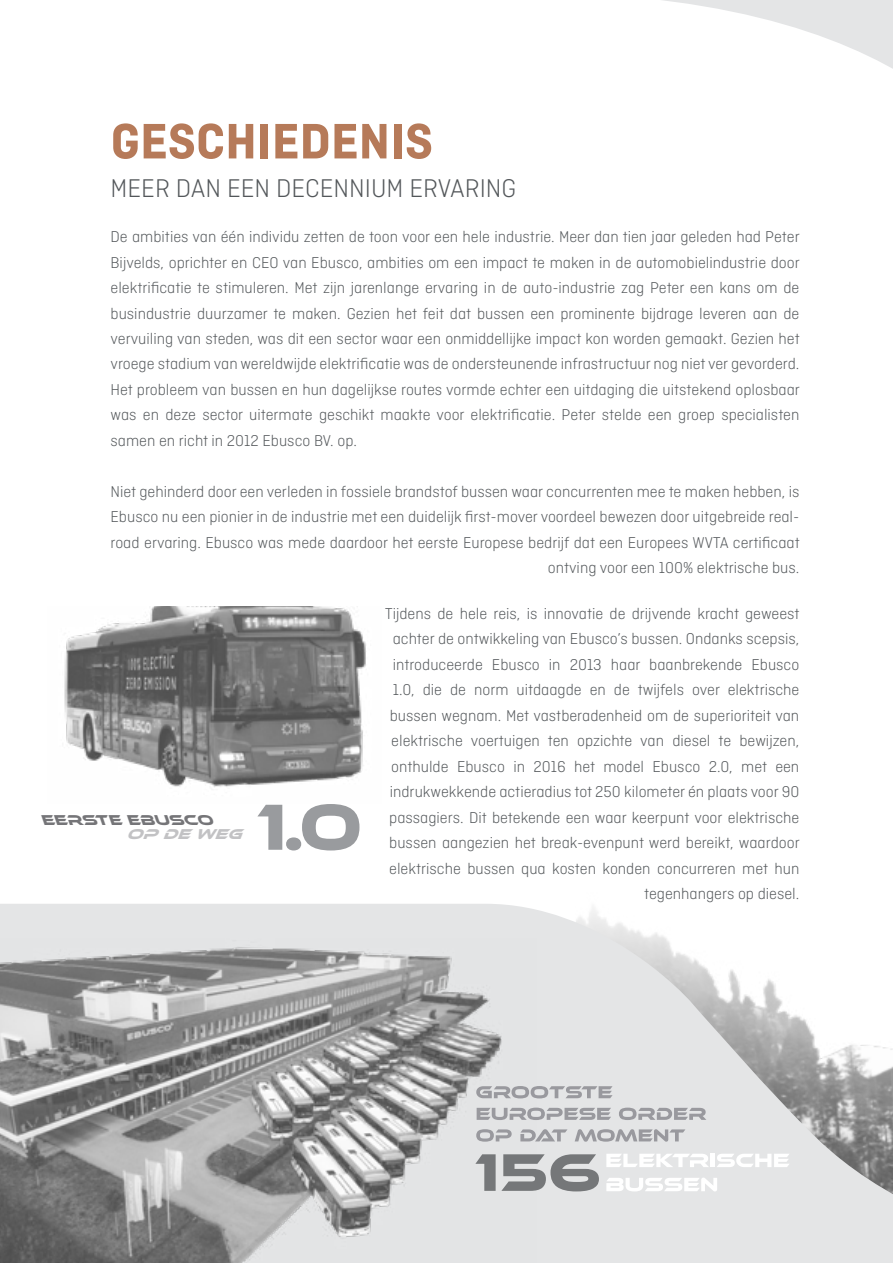
<style>
.page{position:relative;width:893px;height:1263px;background:#fff}
.page>*{position:absolute;margin:0;border:0;box-sizing:border-box;transform-origin:0 0}
.t1{font:700 52.5px "Ciutadella";color:#b67a59}
.t2{font:300 27px "Ciutadella";color:#53575a}
.t3{font:300 16.5px/25.5px "Ciutadella";color:#53575a;text-align:right}
.t4{font:italic 14.7px "Ethnocentric Rg";color:#757578}
.t5{font:italic 14.7px "Ethnocentric Rg";color:#c2c2c4}
</style>
<div class="page">
<svg style="left:0;top:904px;width:893px;height:359px;fill:#e4e5e6"></svg>
<img style="left:64px;top:606px;width:302px;height:181px">
<svg style="left:257px;top:805px;width:25px;height:45px"></svg>
<div style="left:286px;top:837px;width:15px;height:13px;background:#999b9e;border-radius:50%"></div>
<svg style="left:302px;top:804px;width:57px;height:46px"></svg>
<svg style="left:663px;top:0;width:230px;height:69px"></svg>
<img style="left:0;top:938px;width:537px;height:325px">
<svg style="left:475px;top:1154px;width:124px;height:37px;background:#a0a2a3"></svg>
<svg style="left:606px;top:1154px;width:103px;height:13px"></svg>
<hr style="left:711px;top:1154px;width:4px;height:13px;background:#fff">
<svg style="left:716px;top:1154px;width:74px;height:13px"></svg>
<svg style="left:606px;top:1177px;width:111px;height:14px"></svg>
<svg style="left:476px;top:1086px;width:137px;height:12px;background:#bababe"></svg>
<svg style="left:477px;top:1107px;width:134px;height:13px;background:#b9babd"></svg>
<svg style="left:619px;top:1107px;width:87px;height:13px"></svg>
<svg style="left:476px;top:1129px;width:36px;height:13px"></svg>
<svg style="left:520px;top:1129px;width:47px;height:12px"></svg>
<svg style="left:575px;top:1129px;width:110px;height:13px"></svg>
<h1 class="t1" style="left:111px;top:111px;width:324px">GESCHIEDENIS</h1>
<h2 class="t2" style="left:111px;top:173px;width:407px">MEER DAN EEN DECENNIUM ERVARING</h2>
<p class="t3" style="left:111px;top:224px;width:691px;text-align:justify">De ambities van één individu zetten de toon voor een hele industrie. Meer dan tien jaar geleden had Peter Bijvelds, oprichter en CEO van Ebusco, ambities om een impact te maken in de automobielindustrie door elektrificatie te stimuleren. Met zijn jarenlange ervaring in de auto-industrie zag Peter een kans om de busindustrie duurzamer te maken. Gezien het feit dat bussen een prominente bijdrage leveren aan de vervuiling van steden, was dit een sector waar een onmiddellijke impact kon worden gemaakt. Gezien het vroege stadium van wereldwijde elektrificatie was de ondersteunende infrastructuur nog niet ver gevorderd.<br>Het probleem van bussen en hun dagelijkse routes vormde echter een uitdaging die uitstekend oplosbaar was en deze sector uitermate geschikt maakte voor elektrificatie. Peter stelde een groep specialisten samen en richt in 2012 Ebusco BV. op.</p>
<p class="t3" style="left:111px;top:479px;width:691px">Niet gehinderd door een verleden in fossiele brandstof bussen waar concurrenten mee te maken hebben, is Ebusco nu een pionier in de industrie met een duidelijk first-mover voordeel bewezen door uitgebreide real&shy;road ervaring. Ebusco was mede daardoor het eerste Europese bedrijf dat een Europees WVTA certificaat ontving voor een 100% elektrische bus.</p>
<p class="t4" style="left:44px;top:811px;width:179px">EERSTE EBUSCO</p>
<p class="t5" style="left:127px;top:825px;width:123px">OP DE WEG</p>
<p class="t3" style="left:385px;top:601px;width:416px">Tijdens de hele reis, is innovatie de drijvende kracht geweest achter de ontwikkeling van Ebusco’s bussen. Ondanks scepsis, introduceerde Ebusco in 2013 haar baanbrekende Ebusco 1.0, die de norm uitdaagde en de twijfels over elektrische bussen wegnam. Met vastberadenheid om de superioriteit van elektrische voertuigen ten opzichte van diesel te bewijzen, onthulde Ebusco in 2016 het model Ebusco 2.0, met een indrukwekkende actieradius tot 250 kilometer én plaats voor 90 passagiers. Dit betekende een waar keerpunt voor elektrische bussen aangezien het break-evenpunt werd bereikt, waardoor elektrische bussen qua kosten konden concurreren met hun tegenhangers op diesel.</p>
</div>
